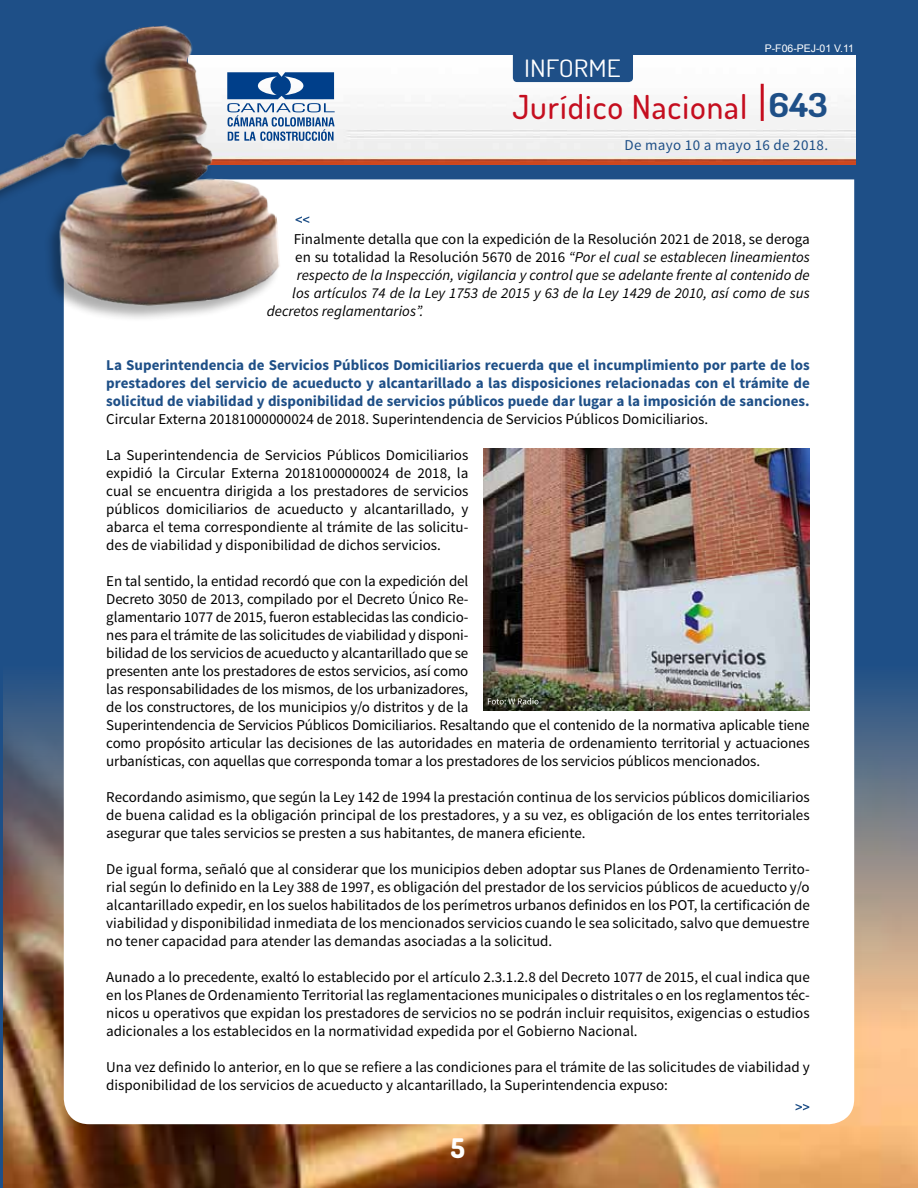
<style>
.page{position:relative;width:918px;height:1188px;background:#1e4f87}
.page>*{position:absolute;margin:0;border:0;box-sizing:border-box;transform-origin:0 0}
.t1{font:500 33px "Dosis";letter-spacing:.03em;color:#c50e1f}
.t2{font:800 27px "Dosis";color:#fff}
.t3{font:24px "Dosis";color:#fff;scale:1.14 1}
.t4{font:15px/18px "Source Sans Pro";letter-spacing:-.01em;color:#000;text-align:justify}
.t5{font:700 15px/18px "Source Sans Pro";color:#1e4f87;text-align:justify}
.t6{font:italic 15px "Source Sans Pro";color:#000}
.t7{font:15px "Source Sans Pro";letter-spacing:.02em;color:#1e4f87}
.t8{font:10.5px "Arial";color:#fff}
.s1{font-weight:700;color:#1e4f87}
.s2{font-style:italic}
</style>
<div class="page">
<img style="left:4px;top:665px;width:914px;height:523px">
<div style="left:64px;top:179px;width:790px;height:945px;background:#fff"></div>
<img style="left:282px;top:55px;width:574px;height:109px">
<div style="left:513px;top:37px;width:120px;height:45px;background:#1e4f87;border-radius:4px"></div>
<hr style="left:761px;top:84px;width:3px;height:37px;background:#c50e1f">
<div style="left:0;top:26px;width:280px;height:297px;background:#000;opacity:.32"></div>
<img style="left:0;top:25px;width:282px;height:291px">
<svg style="left:227px;top:72px;width:108px;height:69px"></svg>
<svg style="left:296px;top:216px;width:13px;height:7px"></svg>
<img style="left:483px;top:448px;width:327px;height:262px">
<svg style="left:796px;top:1104px;width:13px;height:6px"></svg>
<svg style="left:488px;top:698px;width:51px;height:6px"></svg>
<h3 class="t3" style="left:524px;top:53px;width:86px">INFORME</h3>
<p class="t8" style="left:765px;top:42px;width:91px">P-F06-PEJ-01 V.11</p>
<h1 class="t1" style="left:512px;top:85px;width:317px">Jurídico Nacional <span class="s1">643</span></h1>
<p class="t7" style="left:625px;top:136px;width:205px">De mayo 10 a mayo 16 de 2018.</p>
<p class="t4" style="left:294px;top:231px;width:518px">Finalmente detalla que con la expedición de la Resolución 2021 de 2018, se deroga</p>
<p class="t4" style="left:295px;top:249px;width:516px">en su totalidad la Resolución 5670 de 2016 <span class="s2">“Por el cual se establecen lineamientos</span></p>
<p class="t6" style="left:297px;top:266px;width:514px">respecto de la Inspección, vigilancia y control que se adelante frente al contenido de</p>
<p class="t6" style="left:292px;top:284px;width:519px">los artículos 74 de la Ley 1753 de 2015 y 63 de la Ley 1429 de 2010, así como de sus</p>
<p class="t6" style="left:267px;top:302px;width:158px">decretos reglamentarios”.</p>
<p class="t5" style="left:106px;top:357px;width:705px">La Superintendencia de Servicios Públicos Domiciliarios recuerda que el incumplimiento por parte de los prestadores del servicio de acueducto y alcantarillado a las disposiciones relacionadas con el trámite de solicitud de viabilidad y disponibilidad de servicios públicos puede dar lugar a la imposición de sanciones.</p>
<p class="t4" style="left:106px;top:411px;width:603px">Circular Externa 20181000000024 de 2018. Superintendencia de Servicios Públicos Domiciliarios.</p>
<p class="t4" style="left:106px;top:447px;width:364px">La Superintendencia de Servicios Públicos Domiciliarios expidió la Circular Externa 20181000000024 de 2018, la cual se encuentra dirigida a los prestadores de servicios públicos domiciliarios de acueducto y alcantarillado, y abarca el tema correspondiente al trámite de las solicitu&shy;des de viabilidad y disponibilidad de dichos servicios.</p>
<p class="t4" style="left:106px;top:573px;width:705px;text-align:left">En tal sentido, la entidad recordó que con la expedición del<br>Decreto 3050 de 2013, compilado por el Decreto Único Re-<br>glamentario 1077 de 2015, fueron establecidas las condicio-<br>nes para el trámite de las solicitudes de viabilidad y disponi-<br>bilidad de los servicios de acueducto y alcantarillado que se<br>presenten ante los prestadores de estos servicios, así como<br>las responsabilidades de los mismos, de los urbanizadores,<br>de los constructores, de los municipios y/o distritos y de la<br>Superintendencia de Servicios Públicos Domiciliarios. Resaltando que el contenido de la normativa aplicable tiene como propósito articular las decisiones de las autoridades en materia de ordenamiento territorial y actuaciones urbanísticas, con aquellas que corresponda tomar a los prestadores de los servicios públicos mencionados.</p>
<p class="t4" style="left:106px;top:789px;width:705px">Recordando asimismo, que según la Ley 142 de 1994 la prestación continua de los servicios públicos domiciliarios de buena calidad es la obligación principal de los prestadores, y a su vez, es obligación de los entes territoriales asegurar que tales servicios se presten a sus habitantes, de manera eficiente.</p>
<p class="t4" style="left:106px;top:861px;width:705px">De igual forma, señaló que al considerar que los municipios deben adoptar sus Planes de Ordenamiento Territo&shy;rial según lo definido en la Ley 388 de 1997, es obligación del prestador de los servicios públicos de acueducto y/o alcantarillado expedir, en los suelos habilitados de los perímetros urbanos definidos en los POT, la certificación de viabilidad y disponibilidad inmediata de los mencionados servicios cuando le sea solicitado, salvo que demuestre no tener capacidad para atender las demandas asociadas a la solicitud.</p>
<p class="t4" style="left:106px;top:969px;width:705px">Aunado a lo precedente, exaltó lo establecido por el artículo 2.3.1.2.8 del Decreto 1077 de 2015, el cual indica que en los Planes de Ordenamiento Territorial las reglamentaciones municipales o distritales o en los reglamentos téc&shy;nicos u operativos que expidan los prestadores de servicios no se podrán incluir requisitos, exigencias o estudios adicionales a los establecidos en la normatividad expedida por el Gobierno Nacional.</p>
<p class="t4" style="left:106px;top:1059px;width:705px">Una vez definido lo anterior, en lo que se refiere a las condiciones para el trámite de las solicitudes de viabilidad y disponibilidad de los servicios de acueducto y alcantarillado, la Superintendencia expuso:</p>
<h2 class="t2" style="left:451px;top:1131px;width:16px">5</h2>
</div>
